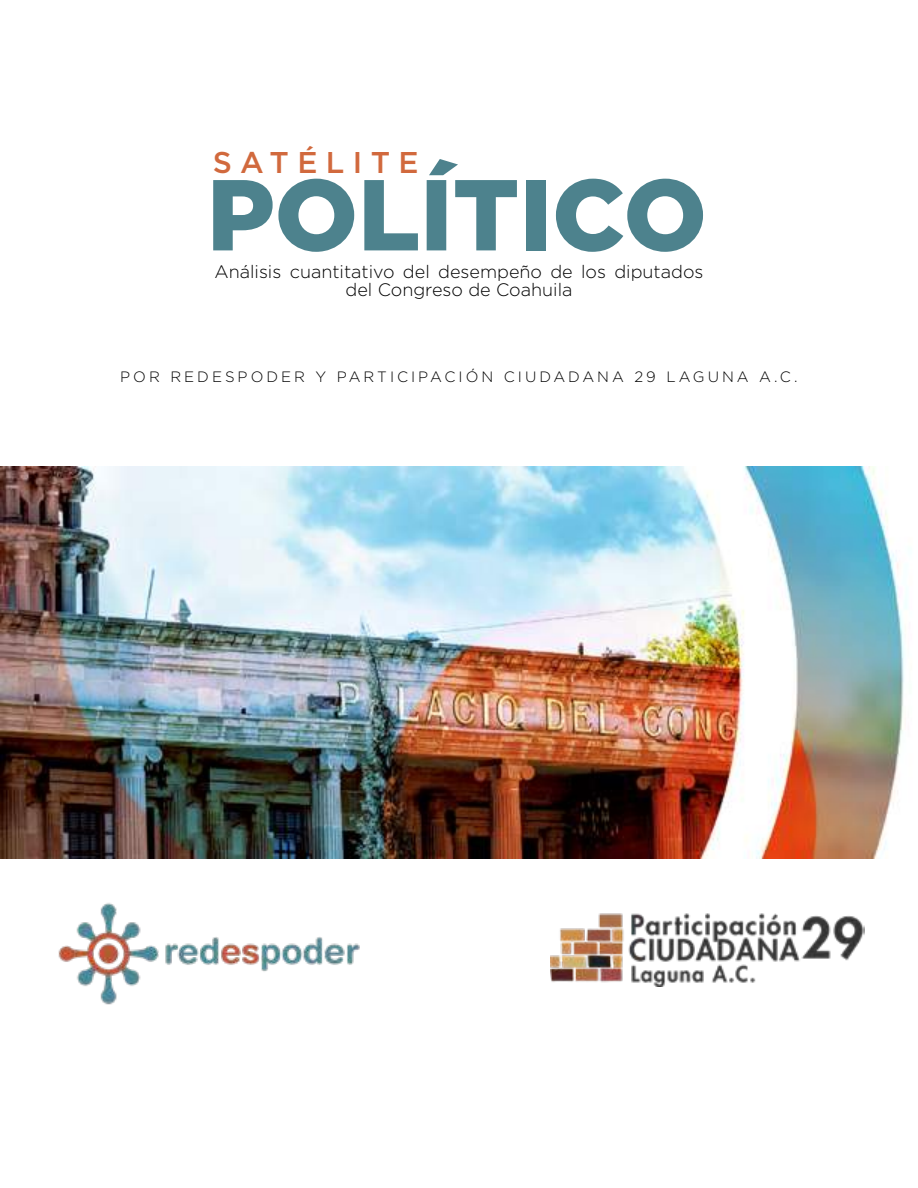
<style>
.page{position:relative;width:918px;height:1188px;background:#fff}
.page>*{position:absolute;margin:0;border:0;box-sizing:border-box;transform-origin:0 0}
.t1{font:900 100.5px "Gotham";color:#4d828d}
.t2{font:500 30px "Gotham";letter-spacing:.28em;color:#d1693d}
.t3{font:300 18px/18px "Gotham";color:#000;text-align:center}
.t4{font:300 15px "Gotham";letter-spacing:.2em;color:#000}
</style>
<div class="page">
<img style="left:58px;top:903px;width:302px;height:102px">
<img style="left:551px;top:913px;width:313px;height:74px">
<img style="left:0;top:467px;width:907px;height:392px">
<h2 class="t2" style="left:213px;top:143px;width:207px">SATÉLITE</h2>
<h1 class="t1" style="left:207px;top:146px;width:501px">POLÍTICO</h1>
<p class="t3" style="left:214px;top:263px;width:491px">Análisis cuantitativo del desempeño de los diputados del Congreso de Coahuila</p>
<p class="t4" style="left:120px;top:368px;width:679px">POR REDESPODER Y PARTICIPACIÓN CIUDADANA 29 LAGUNA A.C.</p>
</div>
